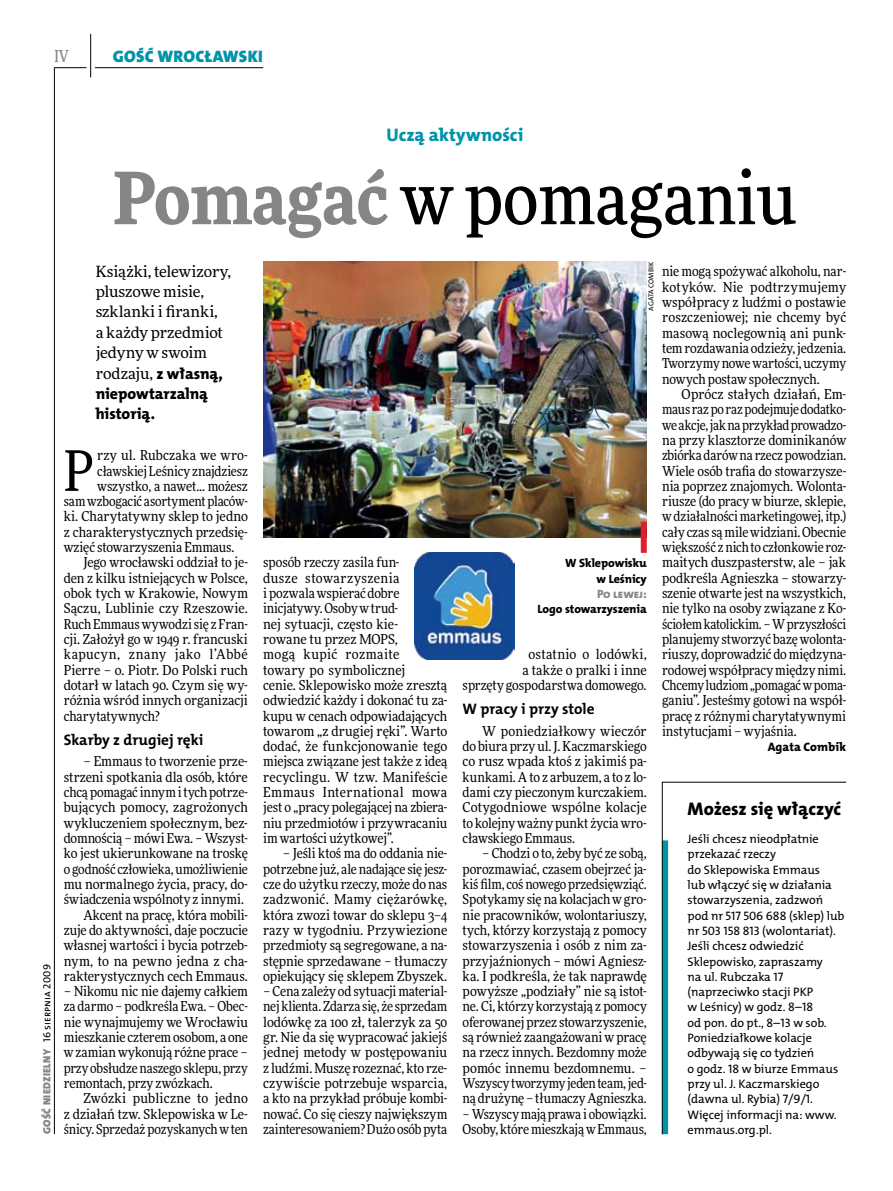
<style>
.page{position:relative;width:893px;height:1191px;background:#fff}
.page>*{position:absolute;margin:0;border:0;box-sizing:border-box;transform-origin:0 0}
.t1{font:500 72px "Freeday Narrow";color:#000}
.t2{font:55.95px "Freeday Narrow News";color:#000}
.t3{font:18.3px "The Mix HP8 Ex Bld";letter-spacing:-.005em;color:#000}
.t4{font:18.3px "The Mix HP8 Ex Bld";letter-spacing:-.005em;color:#0093aa}
.t5{font:16.65px "The Mix HP9 Blk";letter-spacing:.02em;color:#0093aa}
.t6{font:500 16.5px "Freeday Narrow";color:#858486;scale:.9 1}
.t7{font:15.75px/20.4px "The Mix HP8 Ex Bld";letter-spacing:.02em;color:#000}
.t8{font:15.45px/20.4px "Freeday News";letter-spacing:-.01em;color:#000}
.t9{font:15.3px "The Mix HP7 Bld";color:#000}
.t10{font:13.65px/15.3px "Freeday Narrow News";color:#000;text-align:justify}
.t11{font:13.65px "Freeday Narrow News";letter-spacing:.04em;color:#000}
.t12{font:12.3px/15.3px "The Mix HP5 Plain";letter-spacing:-.005em;color:#000}
.t13{font:12.3px "The Mix HP8 Ex Bld";letter-spacing:.005em;color:#000}
.t14{font:12px/15.3px "The Mix HP8 Ex Bld";letter-spacing:-.005em;color:#000;text-align:right}
.t15{font:12px "The Mix HP8 Ex Bld";letter-spacing:-.005em;color:#858486}
.t16{font:10.5px "The Mix HP9 Blk";letter-spacing:.025em;color:#858486}
.t17{font:7.2px "The Mix HP5 Plain";color:#000}
.s1{font-family:"The Mix HP5 Plain";color:#000}
.s2{font-weight:900;color:#858486}
.s3{font-family:"The Mix HP8 Ex Bld";font-size:15.75px}
</style>
<div class="page">
<hr style="left:54px;top:67px;width:1px;height:1067px;background:#000">
<hr style="left:90px;top:34px;width:1px;height:43px;background:#000">
<hr style="left:54px;top:67px;width:32px;height:1px;background:#000">
<hr style="left:95px;top:67px;width:168px;height:1px;background:#000">
<svg style="left:662px;top:782px;width:185px;height:352px"></svg>
<img style="left:263px;top:261px;width:384px;height:276px">
<img style="left:415px;top:552px;width:100px;height:107px">
<div style="left:641px;top:522px;width:6px;height:31px;background:#df1f2a"></div>
<p class="t6" style="left:54px;top:46px;width:17px">IV</p>
<p class="t5" style="left:113px;top:46px;width:152px">GOŚĆ WROCŁAWSKI</p>
<p class="t16" style="left:40px;top:1134px;width:171px;rotate:-90deg">GOŚĆ NIEDZIELNY <span class="s1">16 sierpnia 2009</span></p>
<h3 class="t4" style="left:387px;top:123px;width:138px">Uczą aktywności</h3>
<h1 class="t1" style="left:113px;top:154px;width:685px"><span class="s2">Pomagać</span> w pomaganiu</h1>
<p class="t8" style="left:96px;top:261px;width:137px">Książki, telewizory, pluszowe misie, szklanki i firanki,<br>a każdy przedmiot jedyny w swoim rodzaju, <span class="s3">z własną,</span></p>
<p class="t7" style="left:96px;top:383px;width:114px">niepowtarzalną historią.</p>
<p class="t17" style="left:646px;top:311px;width:51px;rotate:-90deg">Agata Combik</p>
<p class="t10" style="left:662px;top:264px;width:186px">nie mogą spożywać alkoholu, nar&shy;kotyków. Nie podtrzymujemy współpracy z ludźmi o postawie roszczeniowej; nie chcemy być masową noclegownią ani punk&shy;tem rozdawania odzieży, jedzenia.<br>Tworzymy nowe wartości, uczymy nowych postaw społecznych.</p>
<p class="t10" style="left:662px;top:386px;width:186px;text-indent:20px">Oprócz stałych działań, Em&shy;maus raz poraz podejmuje dodatko&shy;we akcje, jak naprzykład prowadzo&shy;na przy klasztorze dominikanów zbiórka darów na rzecz powodzian.<br>Wiele osób trafia do stowarzysze&shy;nia poprzez znajomych. Wolonta&shy;riusze (do pracy w biurze, sklepie, wdziałalności marketingowej, itp.) cały czas sąmile widziani. Obecnie większość z nich to członkowie roz&shy;maitych duszpasterstw, ale – jak podkreśla Agnieszka – stowarzy&shy;szenie otwarte jest na wszystkich, nie tylko na osoby związane z Ko&shy;ściołem katolickim. – Wprzyszłości planujemy stworzyć bazę wolonta&shy;riuszy, doprowadzić domiędzyna&shy;rodowej współpracy między nimi.<br>Chcemy ludziom „pomagać wpoma&shy;ganiu”. Jesteśmy gotowi na współ&shy;pracę z różnymi charytatywnymi instytucjami – wyjaśnia.</p>
<p class="t13" style="left:768px;top:739px;width:80px">Agata Combik</p>
<h2 class="t2" style="left:64px;top:436px;width:32px">P</h2>
<p class="t10" style="left:97px;top:447px;width:152px">rzy ul. Rubczaka we wro-</p>
<p class="t10" style="left:97px;top:463px;width:152px">cławskiej Leśnicy znajdziesz</p>
<p class="t10" style="left:97px;top:478px;width:152px">wszystko, a nawet... możesz</p>
<p class="t10" style="left:64px;top:493px;width:186px">sam wzbogacić asortyment placów-</p>
<p class="t10" style="left:64px;top:509px;width:186px">ki. Charytatywny sklep to jedno</p>
<p class="t10" style="left:64px;top:524px;width:186px">z charakterystycznych przedsię-</p>
<p class="t10" style="left:64px;top:539px;width:172px">wzięć stowarzyszenia Emmaus.</p>
<p class="t10" style="left:83px;top:555px;width:166px">Jego wrocławski oddział to je-</p>
<p class="t10" style="left:64px;top:570px;width:186px">den z kilku istniejących w Polsce,</p>
<p class="t10" style="left:64px;top:585px;width:186px">obok tych w Krakowie, Nowym</p>
<p class="t10" style="left:64px;top:600px;width:186px">Sączu, Lublinie czy Rzeszowie.</p>
<p class="t10" style="left:64px;top:616px;width:186px">Ruch Emmaus wywodzisię z Fran-</p>
<p class="t10" style="left:64px;top:631px;width:186px">cji. Założył go w 1949 r. francuski</p>
<p class="t11" style="left:64px;top:646px;width:186px">kapucyn, znany jako l’Abbé</p>
<p class="t10" style="left:64px;top:662px;width:186px">Pierre – o. Piotr. Do Polski ruch</p>
<p class="t10" style="left:64px;top:677px;width:186px">dotarł w latach 90. Czym się wy-</p>
<p class="t10" style="left:64px;top:692px;width:186px">różnia wśród innych organizacji</p>
<p class="t10" style="left:64px;top:708px;width:98px">charytatywnych?</p>
<p class="t9" style="left:64px;top:729px;width:141px">Skarby z drugiej ręki</p>
<p class="t10" style="left:64px;top:754px;width:186px;text-align:right">– Emmaus to tworzenie prze&shy;strzeni spotkania dla osób, które chcą pomagać innym itych potrze&shy;bujących pomocy, zagrożonych wykluczeniem społecznym, bez&shy;domnością – mówi Ewa. – Wszyst&shy;ko jest ukierunkowane na troskę o godność człowieka, umożliwienie mu normalnego życia, pracy, do&shy;świadczenia wspólnoty z innymi.<br>Akcent na pracę, która mobili&shy;zuje do aktywności, daje poczucie własnej wartości i bycia potrzeb&shy;nym, to na pewno jedna z cha&shy;rakterystycznych cech Emmaus.</p>
<p class="t10" style="left:64px;top:983px;width:186px">– Nikomu nic nie dajemy całkiem za darmo – podkreśla Ewa. – Obec&shy;nie wynajmujemy we Wrocławiu mieszkanie czterem osobom, a one w zamian wykonują różne prace – przy obsłudze naszego sklepu, przy remontach, przy zwózkach.</p>
<p class="t10" style="left:64px;top:1090px;width:186px;text-indent:20px">Zwózki publiczne to jedno z działań tzw. Sklepowiska w Le&shy;śnicy. Sprzedaż pozyskanych wten</p>
<p class="t10" style="left:263px;top:555px;width:186px;text-align:left">sposób rzeczy zasila fun-<br>dusze stowarzyszenia<br>i pozwala wspierać dobre inicjatywy. Osoby wtrud-<br>nej sytuacji, często kie-<br>rowane tu przez MOPS,<br>mogą kupić rozmaite<br>towary po symbolicznej<br>cenie. Sklepowisko może zresztą odwiedzić każdy i dokonać tu za&shy;kupu w cenach odpowiadających towarom „z drugiej ręki”. Warto dodać, że funkcjonowanie tego miejsca związane jest także z ideą recyclingu. W tzw. Manifeście<br>Emmaus International mowa jest o „pracy polegającej na zbiera&shy;niu przedmiotów i przywracaniu im wartości użytkowej”.</p>
<p class="t10" style="left:263px;top:845px;width:186px;text-indent:20px">– Jeśli ktoś ma do oddania nie&shy;potrzebne już, ale nadające się jesz&shy;cze do użytku rzeczy, może do nas zadzwonić. Mamy ciężarówkę, która zwozi towar do sklepu 3–4 razy w tygodniu. Przywiezione przedmioty są segregowane, a na&shy;stępnie sprzedawane – tłumaczy opiekujący się sklepem Zbyszek.</p>
<p class="t10" style="left:263px;top:983px;width:186px">– Cena zależy od sytuacji material&shy;nej klienta. Zdarza się, że sprzedam lodówkę za 100 zł, talerzyk za 50 gr. Nie da się wypracować jakiejś jednej metody w postępowaniu z ludźmi. Muszę rozeznać, kto rze&shy;czywiście potrzebuje wsparcia, a kto na przykład próbuje kombi&shy;nować. Co się cieszy największym zainteresowaniem? Dużo osób pyta</p>
<p class="t14" style="left:565px;top:556px;width:83px">W Sklepowisku w Leśnicy</p>
<p class="t15" style="left:597px;top:586px;width:51px">Po lewej:</p>
<p class="t14" style="left:537px;top:602px;width:111px">Logo stowarzyszenia</p>
<p class="t10" style="left:463px;top:646px;width:186px;text-align:right">ostatnio o lodówki,<br>a także o pralki i inne<br>sprzęty gospodarstwa domowego.</p>
<p class="t9" style="left:463px;top:699px;width:133px">W pracy i przy stole</p>
<p class="t10" style="left:463px;top:723px;width:186px;text-indent:20px">W poniedziałkowy wieczór do biura przy ul. J.Kaczmarskiego co rusz wpada ktoś z jakimiś pa&shy;kunkami. Ato z arbuzem, a to z lo&shy;dami czy pieczonym kurczakiem.<br>Cotygodniowe wspólne kolacje to kolejny ważny punkt życia wro&shy;cławskiego Emmaus.</p>
<p class="t10" style="left:463px;top:845px;width:186px;text-indent:20px">– Chodzi o to, żeby być ze sobą, porozmawiać, czasem obejrzeć ja&shy;kiś film, coś nowego przedsięwziąć.<br>Spotykamy się na kolacjach w gro&shy;nie pracowników, wolontariuszy, tych, którzy korzystają z pomocy stowarzyszenia i osób z nim za&shy;przyjaźnionych – mówi Agniesz&shy;ka. I podkreśla, że tak naprawdę powyższe „podziały” nie są istot&shy;ne. Ci, którzy korzystają z pomocy oferowanej przez stowarzyszenie, są również zaangażowani w pracę na rzecz innych. Bezdomny może pomóc innemu bezdomnemu. – Wszyscy tworzymy jeden team, jed&shy;ną drużynę – tłumaczy Agnieszka.</p>
<p class="t10" style="left:463px;top:1106px;width:186px">– Wszyscy mają prawa i obowiązki.<br>Osoby, które mieszkają wEmmaus,</p>
<h3 class="t3" style="left:688px;top:796px;width:155px">Możesz się włączyć</h3>
<p class="t12" style="left:688px;top:831px;width:158px">Jeśli chcesz nieodpłatnie przekazać rzeczy<br>do Sklepowiska Emmaus<br>lub włączyć się w działania stowarzyszenia, zadzwoń pod nr 517 506 688 (sklep) lub nr 503 158 813 (wolontariat).<br>Jeśli chcesz odwiedzić<br>Sklepowisko, zapraszamy<br>na ul. Rubczaka 17 (naprzeciwko stacji PKP<br>w Leśnicy) w godz. 8–18<br>od pon. do pt., 8–13 w sob.<br>Poniedziałkowe kolacje odbywają się co tydzień<br>o godz. 18 w biurze Emmaus przy ul. J. Kaczmarskiego (dawna ul. Rybia) 7/9/1.<br>Więcej informacji na: www. emmaus.org.pl.</p>
</div>
